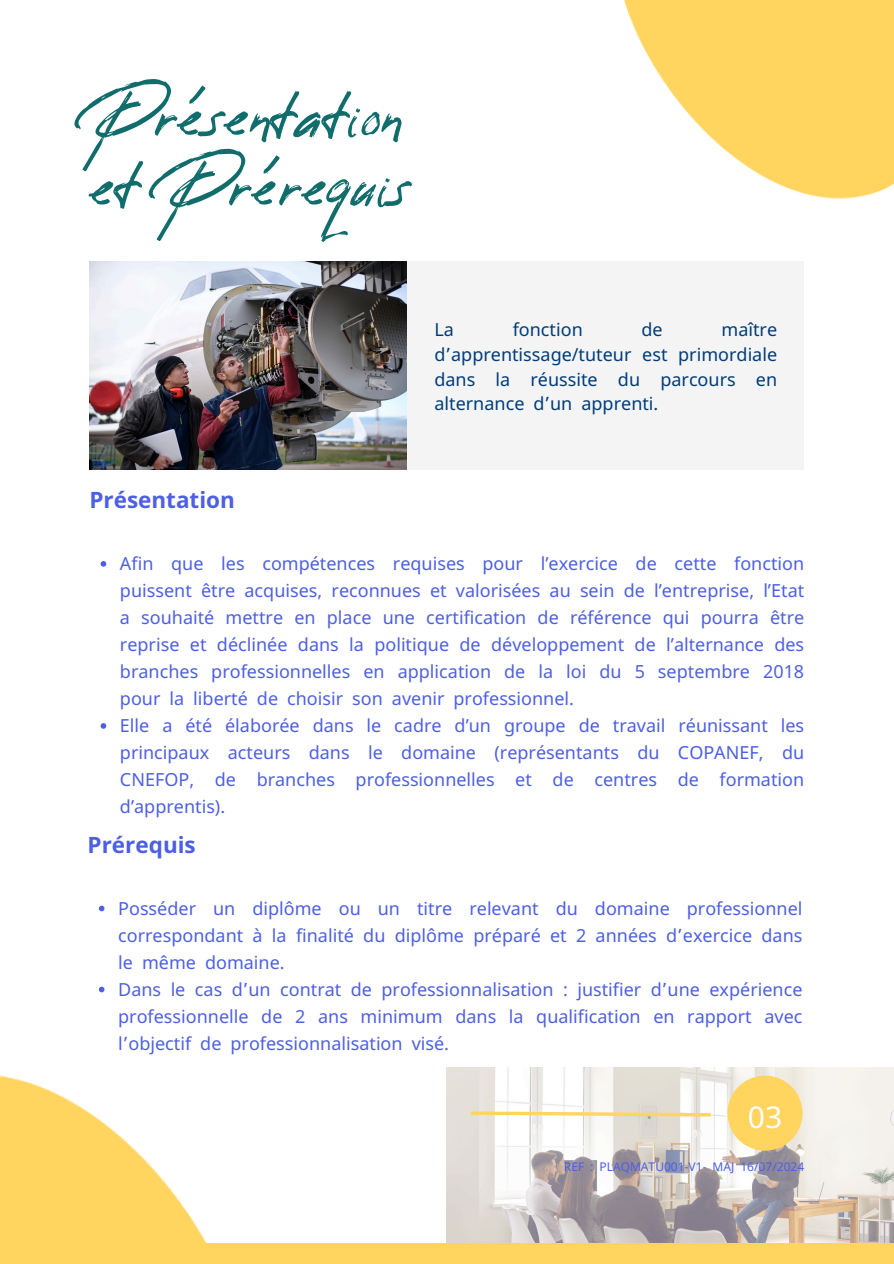
<style>
.page{position:relative;width:894px;height:1264px;background:#fff}
.page>*{position:absolute;margin:0;border:0;box-sizing:border-box;transform-origin:0 0}
.t1{font:54px/69.8px "Reey";color:#116c6c}
.t2{font:30px "Noto Sans";color:#fff}
.t3{font:700 22.5px "Noto Sans";color:#4d5fe3}
.t4{font:18px/27px "Noto Sans";color:#4d5fe3;text-align:justify}
.t5{font:18px/24.8px "Noto Sans";color:#003c79;text-align:justify}
.t6{font:12px "Noto Sans";color:#4d5fe3}
.s1{font-family:"Noto Sans Gurmukhi"}
</style>
<div class="page">
<div style="left:407px;top:261px;width:396px;height:208px;background:#f4f4f4"></div>
<img style="left:446px;top:1067px;width:447px;height:176px">
<svg style="left:727px;top:1075px;width:75px;height:75px;background:#fad87b"></svg>
<img style="left:623px;top:0;width:270px;height:199px">
<img style="left:0;top:1075px;width:207px;height:168px">
<svg style="left:101px;top:561px;width:5px;height:5px"></svg>
<svg style="left:101px;top:723px;width:5px;height:5px"></svg>
<svg style="left:99px;top:905px;width:5px;height:6px"></svg>
<svg style="left:99px;top:986px;width:5px;height:6px"></svg>
<div style="left:0;top:1243px;width:893px;height:20px;background:#ffd45f"></div>
<svg style="left:467px;top:1109px;width:247px;height:9px"></svg>
<img style="left:89px;top:261px;width:318px;height:208px">
<h3 class="t1" style="left:89px;top:84px;width:322px">Présentation et Prérequis</h3>
<p class="t3" style="left:89px;top:484px;width:147px">Présentation</p>
<p class="t5" style="left:434px;top:316px;width:344px;text-indent:287px">maître d<span class="s1">’</span>apprentissage/tuteur est primordiale dans la réussite du parcours en alternance d<span class="s1">’</span>un apprenti.</p>
<p class="t5" style="left:434px;top:316px;width:21px">La</p>
<p class="t5" style="left:512px;top:316px;width:72px">fonction</p>
<p class="t5" style="left:641px;top:316px;width:23px">de</p>
<p class="t4" style="left:120px;top:549px;width:685px">Afin que les compétences requises pour l’exercice de cette fonction puissent être acquises, reconnues et valorisées au sein de l’entreprise, l’Etat a souhaité mettre en place une certification de référence qui pourra être reprise et déclinée dans la politique de développement de l’alternance des branches professionnelles en application de la loi du 5 septembre 2018 pour la liberté de choisir son avenir professionnel.</p>
<h2 class="t4" style="left:120px;top:711px;width:685px">Elle a été élaborée dans le cadre d’un groupe de travail réunissant les principaux acteurs dans le domaine (représentants du COPANEF, du CNEFOP, de branches professionnelles et de centres de formation d’apprentis).</h2>
<p class="t3" style="left:88px;top:828px;width:110px">Prérequis</p>
<p class="t4" style="left:118px;top:894px;width:685px">Posséder un diplôme ou un titre relevant du domaine professionnel correspondant à la finalité du diplôme préparé et 2 années d<span class="s1">’</span>exercice dans le même</p>
<p class="t4" style="left:118px;top:948px;width:685px;text-align:left;text-indent:87px">domaine.<br>Dans le cas d<span class="s1">’</span>un contrat de professionnalisation : justifier d<span class="s1">’</span>une expérience professionnelle de 2 ans minimum dans la qualification en rapport avec</p>
<p class="t4" style="left:118px;top:1029px;width:332px">l<span class="s1">’</span>objectif de professionnalisation visé.</p>
<h2 class="t2" style="left:747px;top:1095px;width:36px">03</h2>
<p class="t6" style="left:563px;top:1157px;width:242px">REF : PLAQMATU001-V1- MAJ 16/07/2024</p>
</div>
